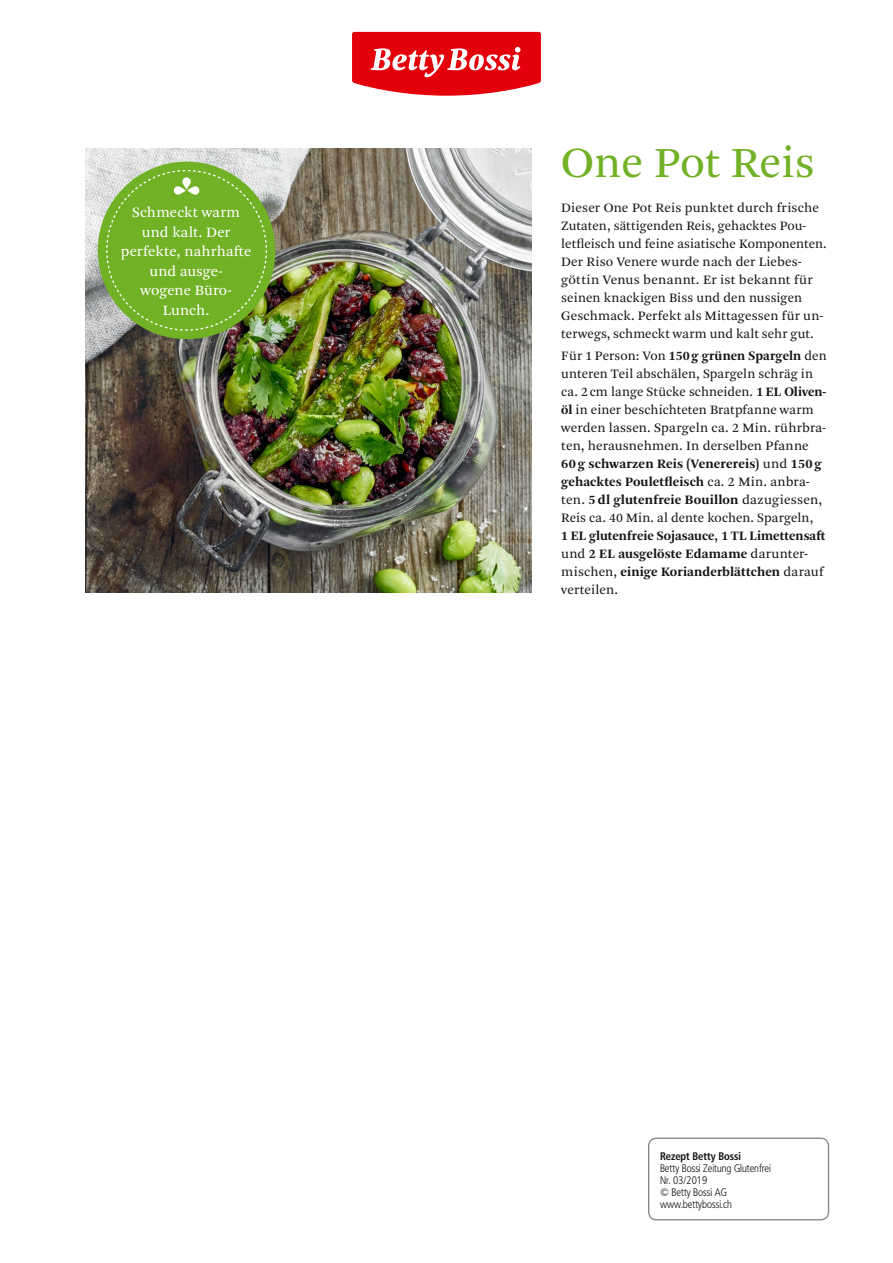
<style>
.page{position:relative;width:893px;height:1263px;background:#fff}
.page>*{position:absolute;margin:0;border:0;box-sizing:border-box;transform-origin:0 0}
.t1{font:45px "Arnhem B Bn Blond";color:#71b125}
.t2{font:15px/19.5px "Arnhem B Bn Blond";letter-spacing:.01em;color:#fff;text-align:center}
.t3{font:13.5px/18px "Arnhem B Bn Blond";letter-spacing:.01em;color:#181716}
.t4{font:700 13.5px/18px "Arnhem B Bn";letter-spacing:.01em;color:#181716}
.t5{font:10.8px/12px "Frutiger B Bn Con Light";color:#181716}
.t6{font:10.8px "Frutiger B Bn Con Bold";color:#181716}
.s1{font-family:"Arnhem B Bn Blond";font-weight:400}
.s2{font-family:"Arnhem B Bn";font-weight:700}
</style>
<div class="page">
<svg style="left:352px;top:32px;width:189px;height:64px"></svg>
<div style="left:648px;top:1137px;width:181px;height:83px;border:1px solid #868786;border-radius:8px"></div>
<img style="left:85px;top:149px;width:446px;height:443px">
<svg style="left:98px;top:162px;width:177px;height:177px;background:#7fb243"></svg>
<p class="t2" style="left:121px;top:203px;width:132px">Schmeckt warm und kalt. Der perfekte, nahrhafte und ausge-<br>wogene Büro-<br>Lunch.</p>
<h1 class="t1" style="left:561px;top:133px;width:255px">One Pot Reis</h1>
<p class="t3" style="left:561px;top:199px;width:267px">Dieser One Pot Reis punktet durch frische Zutaten, sättigenden Reis, gehacktes Pou&shy;letfleisch und feine asiatische Komponenten.<br>Der Riso Venere wurde nach der Liebes&shy;göttin Venus benannt. Er ist bekannt für seinen knackigen Biss und den nussigen Geschmack. Perfekt als Mittagessen für un&shy;terwegs, schmeckt warm und kalt sehr gut.</p>
<p class="t4" style="left:561px;top:347px;width:267px"><span class="s1">Für 1 Person: Von</span> 150 g grünen Spargeln <span class="s1">den</span></p>
<p class="t3" style="left:561px;top:365px;width:266px">unteren Teil abschälen, Spargeln schräg in ca. 2cm lange Stücke schneiden. <span class="s2">1 EL Oliven&shy;öl</span> in einer beschichteten Bratpfanne warm werden lassen. Spargeln ca. 2 Min. rührbra&shy;ten, herausnehmen. In derselben Pfanne</p>
<p class="t4" style="left:561px;top:455px;width:262px">60 g schwarzen Reis (Venerereis) <span class="s1">und</span> 150 g gehacktes Pouletfleisch <span class="s1">ca. 2 Min. anbra&shy;ten.</span> 5dl glutenfreie Bouillon <span class="s1">dazugiessen,</span></p>
<p class="t3" style="left:561px;top:509px;width:253px">Reis ca. 40 Min. al dente kochen. Spargeln,</p>
<p class="t4" style="left:561px;top:527px;width:266px">1 EL glutenfreie Sojasauce, 1 TL Limettensaft <span class="s1">und</span> 2 EL ausgelöste Edamame <span class="s1">darunter&shy;mischen,</span> einige Korianderblättchen <span class="s1">darauf</span></p>
<p class="t3" style="left:561px;top:581px;width:58px">verteilen.</p>
<p class="t6" style="left:660px;top:1149px;width:82px">Rezept Betty Bossi</p>
<p class="t5" style="left:660px;top:1162px;width:112px">Betty Bossi Zeitung Glutenfrei<br>Nr. 03/2019<br>© Betty Bossi AG www.bettybossi.ch</p>
</div>
